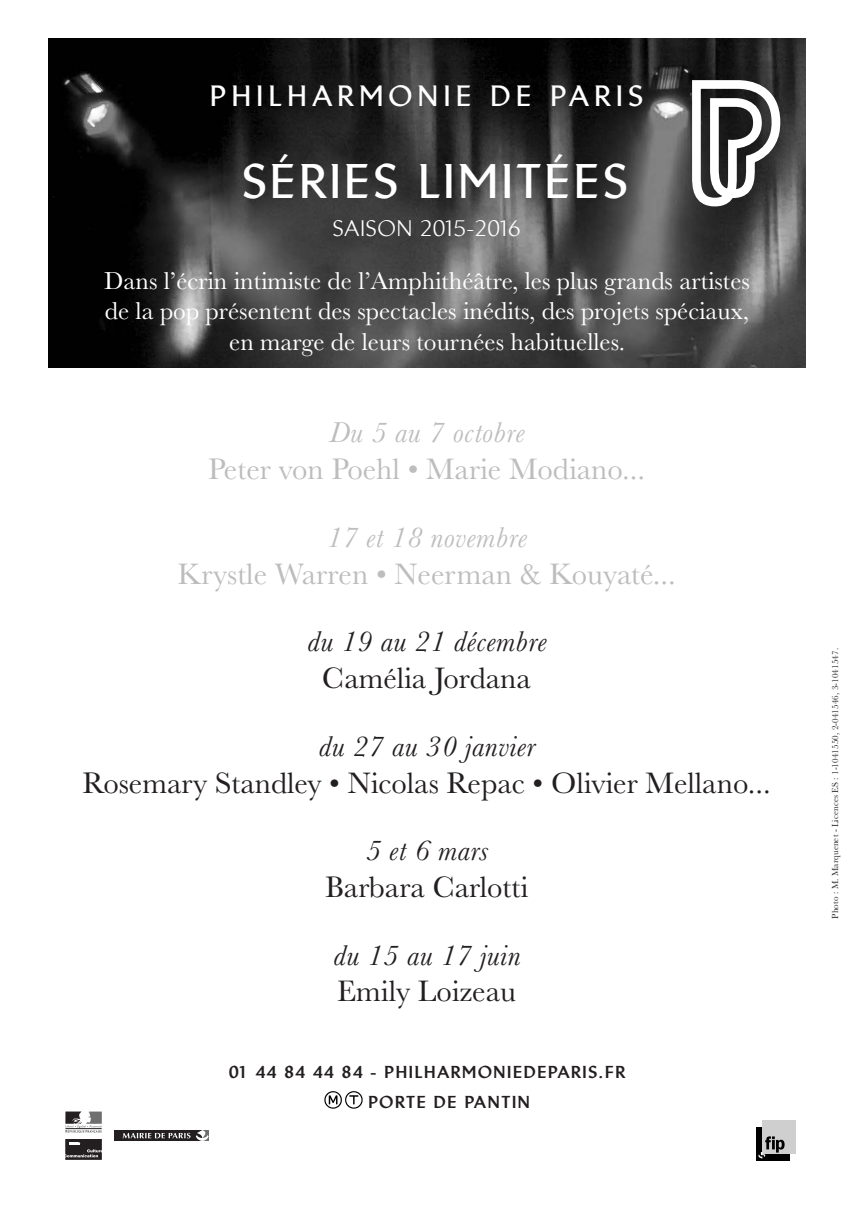
<style>
.page{position:relative;width:851px;height:1205px;background:#fff}
.page>*{position:absolute;margin:0;border:0;box-sizing:border-box;transform-origin:0 0}
.t1{font:700 46.25px "Brewery Com";letter-spacing:.08em;color:#fff}
.t2{font:30.75px "Baskerville MT Pro";color:#231f20}
.t3{font:30.75px "Baskerville MT Pro";color:#bdbdbd}
.t4{font:italic 29.75px "Baskerville MT Pro";letter-spacing:.02em;color:#231f20}
.t5{font:italic 29.75px "Baskerville MT Pro";letter-spacing:.02em;color:#bdbdbd}
.t6{font:700 28px "Brewery Com";letter-spacing:.2em;color:#fff}
.t7{font:25.5px/30.5px "Baskerville MT Pro";color:#fff;text-align:center}
.t8{font:21.25px "Brewery Com";letter-spacing:.05em;color:#fff}
.t9{font:800 16.5px/30px "Brewery Com";letter-spacing:.1em;color:#231f20}
.t10{font:9px "Baskerville";letter-spacing:.01em;color:#231f20}
</style>
<div class="page">
<img style="left:48px;top:39px;width:756px;height:329px">
<svg style="left:324px;top:1091px;width:38px;height:17px"></svg>
<svg style="left:687px;top:76px;width:97px;height:135px"></svg>
<svg style="left:66px;top:1112px;width:35px;height:21px"></svg>
<svg style="left:66px;top:1139px;width:35px;height:19px"></svg>
<div style="left:64px;top:1110px;width:39px;height:50px;border:1px solid #fff"></div>
<svg style="left:65px;top:1142px;width:37px;height:15px"></svg>
<div style="left:114px;top:1130px;width:88px;height:11px;background:#231f20"></div>
<svg style="left:123px;top:1133px;width:67px;height:5px"></svg>
<svg style="left:196px;top:1130px;width:13px;height:11px"></svg>
<div style="left:755px;top:1127px;width:34px;height:33px;background:#000"></div>
<div style="left:762px;top:1120px;width:33px;height:34px;background:#cfcfcf"></div>
<svg style="left:758px;top:1136px;width:26px;height:22px"></svg>
<p class="t6" style="left:210px;top:79px;width:434px">PHILHARMONIE DE PARIS</p>
<h1 class="t1" style="left:242px;top:154px;width:386px">SÉRIES LIMITÉES</h1>
<p class="t8" style="left:333px;top:216px;width:189px">SAISON 2015-2016</p>
<p class="t7" style="left:104px;top:265px;width:647px">Dans l’écrin intimiste de l’Amphithéâtre, les plus grands artistes de la pop présentent des spectacles inédits, des projets spéciaux, en marge de leurs tournées habituelles.</p>
<p class="t5" style="left:329px;top:415px;width:196px">Du 5 au 7 octobre</p>
<p class="t3" style="left:208px;top:451px;width:438px">Peter von Poehl • Marie Modiano...</p>
<p class="t5" style="left:327px;top:520px;width:201px">17 et 18 novembre</p>
<p class="t3" style="left:177px;top:556px;width:499px">Krystle Warren • Neerman &amp; Kouyaté...</p>
<p class="t4" style="left:307px;top:624px;width:241px">du 19 au 21 décembre</p>
<p class="t2" style="left:322px;top:660px;width:210px">Camélia Jordana</p>
<p class="t4" style="left:318px;top:728px;width:218px">du 27 au 30 janvier</p>
<p class="t2" style="left:82px;top:765px;width:690px">Rosemary Standley • Nicolas Repac • Olivier Mellano...</p>
<p class="t4" style="left:365px;top:833px;width:124px">5 et 6 mars</p>
<p class="t2" style="left:325px;top:869px;width:205px">Barbara Carlotti</p>
<p class="t4" style="left:333px;top:937px;width:188px">du 15 au 17 juin</p>
<p class="t2" style="left:337px;top:973px;width:180px">Emily Loizeau</p>
<p class="t9" style="left:368px;top:1057px;width:258px;text-indent:-139px">01 44 84 44 84 - PHILHARMONIEDEPARIS.FR<br>PORTE DE PANTIN</p>
<p class="t10" style="left:829px;top:918px;width:272px;rotate:-90deg">Photo : M. Marquenet - Licences ES : 1-1041550, 2-041546, 3-1041547.</p>
</div>
